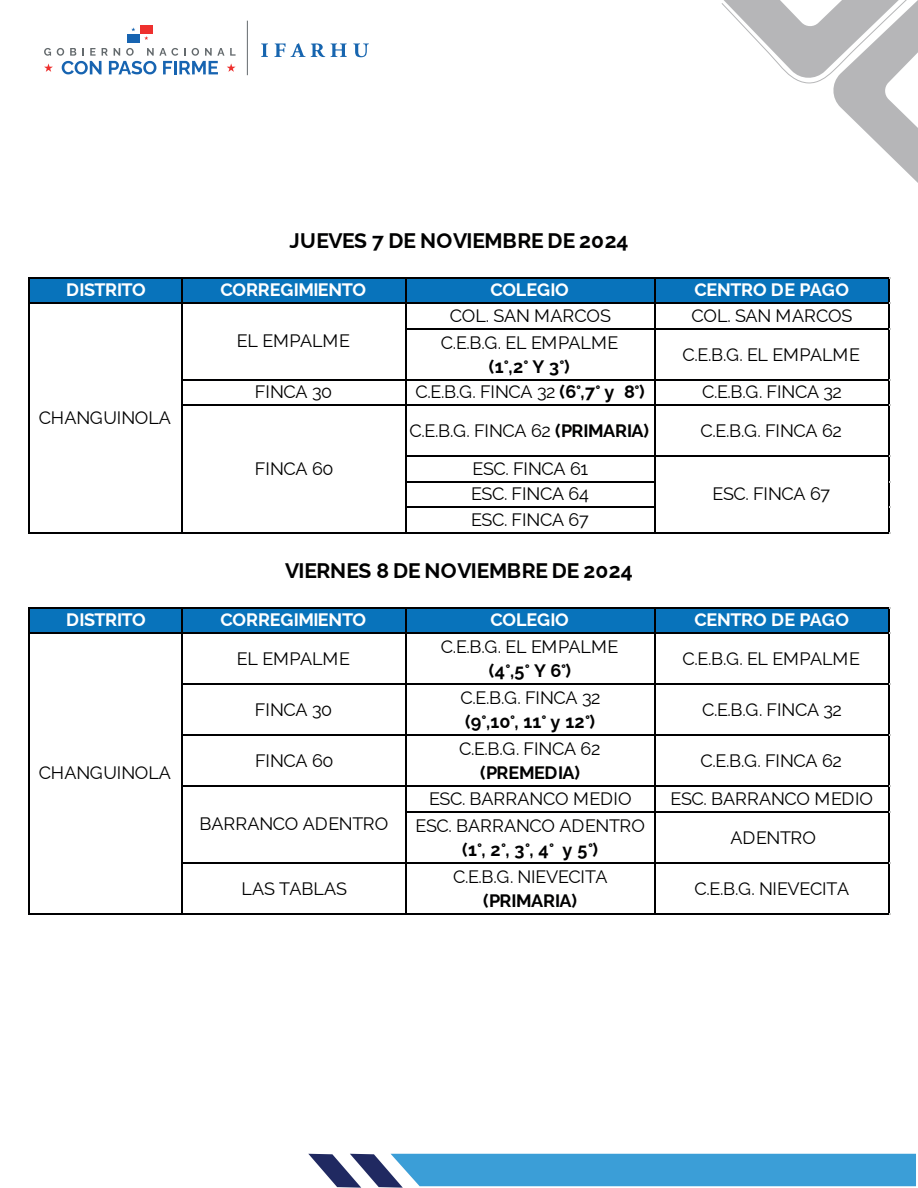
<style>
.page{position:relative;width:918px;height:1188px;background:#fff}
.page>*{position:absolute;margin:0;border:0;box-sizing:border-box;transform-origin:0 0}
.t1{font:700 21px "Raleway";color:#000001}
.t2{font:18px/25.5px "Raleway";letter-spacing:-.01em;color:#000001;text-align:justify}
.t3{font:700 18px "Raleway";letter-spacing:-.015em;color:#000001}
.t4{font:700 18px "Raleway";letter-spacing:-.015em;color:#fff}
.t5{font:700 18px "Raleway";letter-spacing:-.035em;color:#fff}
.s1{font-weight:700}
</style>
<div class="page">
<div style="left:140px;top:25px;width:13px;height:9px;background:#ee302e"></div>
<div style="left:127px;top:34px;width:13px;height:9px;background:#1764b1"></div>
<svg style="left:131px;top:27px;width:4px;height:4px"></svg>
<svg style="left:44px;top:48px;width:192px;height:26px"></svg>
<svg style="left:261px;top:43px;width:7px;height:14px"></svg>
<svg style="left:274px;top:43px;width:51px;height:14px"></svg>
<svg style="left:331px;top:43px;width:16px;height:14px"></svg>
<svg style="left:353px;top:43px;width:16px;height:14px"></svg>
<hr style="left:247px;top:21px;width:1px;height:54px;background:#646a6d">
<svg style="left:721px;top:0;width:197px;height:183px"></svg>
<svg style="left:308px;top:1154px;width:608px;height:34px;background:#51a1d3"></svg>
<div style="left:28px;top:277px;width:862px;height:27px;background:#0873bb"></div>
<div style="left:28px;top:607px;width:862px;height:27px;background:#0873bb"></div>
<hr style="left:30px;top:277px;width:860px;height:1px;background:#000001">
<hr style="left:30px;top:302px;width:860px;height:2px;background:#000001">
<hr style="left:406px;top:328px;width:484px;height:1px;background:#000001">
<hr style="left:183px;top:379px;width:707px;height:1px;background:#000001">
<hr style="left:183px;top:404px;width:707px;height:2px;background:#000001">
<hr style="left:406px;top:455px;width:484px;height:2px;background:#000001">
<hr style="left:406px;top:481px;width:250px;height:1px;background:#000001">
<hr style="left:406px;top:506px;width:250px;height:2px;background:#000001">
<hr style="left:28px;top:277px;width:2px;height:256px;background:#000001">
<hr style="left:182px;top:278px;width:1px;height:255px;background:#000001">
<hr style="left:405px;top:278px;width:1px;height:255px;background:#000001">
<hr style="left:654px;top:278px;width:2px;height:255px;background:#000001">
<hr style="left:30px;top:532px;width:860px;height:1px;background:#000001">
<hr style="left:888px;top:278px;width:2px;height:255px;background:#000001">
<hr style="left:30px;top:607px;width:860px;height:1px;background:#000001">
<hr style="left:30px;top:632px;width:860px;height:2px;background:#000001">
<hr style="left:183px;top:683px;width:707px;height:2px;background:#000001">
<hr style="left:183px;top:734px;width:707px;height:2px;background:#000001">
<hr style="left:183px;top:785px;width:707px;height:2px;background:#000001">
<hr style="left:406px;top:811px;width:484px;height:1px;background:#000001">
<hr style="left:183px;top:862px;width:707px;height:1px;background:#000001">
<hr style="left:28px;top:607px;width:2px;height:307px;background:#000001">
<hr style="left:182px;top:608px;width:1px;height:306px;background:#000001">
<hr style="left:405px;top:608px;width:1px;height:306px;background:#000001">
<hr style="left:654px;top:608px;width:2px;height:306px;background:#000001">
<hr style="left:30px;top:913px;width:860px;height:1px;background:#000001">
<hr style="left:888px;top:608px;width:2px;height:306px;background:#000001">
<p class="t1" style="left:290px;top:225px;width:341px">JUEVES 7 DE NOVIEMBRE DE 2024</p>
<p class="t5" style="left:66px;top:276px;width:81px">DISTRITO</p>
<p class="t4" style="left:220px;top:276px;width:147px">CORREGIMIENTO</p>
<p class="t4" style="left:490px;top:276px;width:80px">COLEGIO</p>
<p class="t4" style="left:694px;top:276px;width:156px">CENTRO DE PAGO</p>
<p class="t2" style="left:450px;top:301px;width:162px">COL. SAN MARCOS</p>
<p class="t2" style="left:691px;top:301px;width:162px">COL. SAN MARCOS</p>
<p class="t2" style="left:441px;top:328px;width:179px">C.E.B.G. EL EMPALME</p>
<p class="t3" style="left:489px;top:353px;width:82px">(1°,2° Y 3°)</p>
<p class="t2" style="left:237px;top:326px;width:114px">EL EMPALME</p>
<p class="t2" style="left:682px;top:340px;width:179px">C.E.B.G. EL EMPALME</p>
<p class="t2" style="left:39px;top:403px;width:134px">CHANGUINOLA</p>
<p class="t2" style="left:255px;top:377px;width:79px">FINCA 30</p>
<p class="t2" style="left:416px;top:377px;width:231px">C.E.B.G. FINCA 32 <span class="s1">(6°,7° y 8°)</span></p>
<p class="t2" style="left:702px;top:377px;width:141px">C.E.B.G. FINCA 32</p>
<p class="t2" style="left:410px;top:416px;width:241px">C.E.B.G. FINCA 62 <span class="s1">(PRIMARIA)</span></p>
<p class="t2" style="left:701px;top:416px;width:143px">C.E.B.G. FINCA 62</p>
<p class="t2" style="left:471px;top:454px;width:119px">ESC. FINCA 61<br>ESC. FINCA 64<br>ESC. FINCA 67</p>
<p class="t2" style="left:255px;top:454px;width:80px">FINCA 60</p>
<p class="t2" style="left:712px;top:479px;width:119px">ESC. FINCA 67</p>
<p class="t1" style="left:285px;top:555px;width:349px">VIERNES 8 DE NOVIEMBRE DE 2024</p>
<p class="t5" style="left:66px;top:606px;width:81px">DISTRITO</p>
<p class="t4" style="left:221px;top:606px;width:147px">CORREGIMIENTO</p>
<p class="t4" style="left:491px;top:606px;width:80px">COLEGIO</p>
<p class="t4" style="left:695px;top:606px;width:156px">CENTRO DE PAGO</p>
<p class="t2" style="left:237px;top:644px;width:114px">EL EMPALME</p>
<p class="t2" style="left:441px;top:632px;width:179px">C.E.B.G. EL EMPALME</p>
<p class="t3" style="left:489px;top:657px;width:84px">(4°,5° Y 6°)</p>
<p class="t2" style="left:682px;top:644px;width:179px">C.E.B.G. EL EMPALME</p>
<p class="t2" style="left:39px;top:758px;width:134px">CHANGUINOLA</p>
<p class="t2" style="left:255px;top:695px;width:79px">FINCA 30</p>
<p class="t2" style="left:461px;top:683px;width:141px">C.E.B.G. FINCA 32</p>
<p class="t3" style="left:465px;top:708px;width:132px">(9°,10°, 11° y 12°)</p>
<p class="t2" style="left:702px;top:695px;width:141px">C.E.B.G. FINCA 32</p>
<p class="t2" style="left:255px;top:746px;width:80px">FINCA 60</p>
<p class="t2" style="left:459px;top:734px;width:143px">C.E.B.G. FINCA 62</p>
<p class="t3" style="left:480px;top:759px;width:102px">(PREMEDIA)</p>
<p class="t2" style="left:701px;top:746px;width:143px">C.E.B.G. FINCA 62</p>
<p class="t2" style="left:200px;top:809px;width:190px">BARRANCO ADENTRO</p>
<p class="t2" style="left:429px;top:784px;width:204px">ESC. BARRANCO MEDIO</p>
<p class="t2" style="left:671px;top:784px;width:204px">ESC. BARRANCO MEDIO</p>
<p class="t2" style="left:416px;top:811px;width:231px">ESC. BARRANCO ADENTRO</p>
<p class="t3" style="left:462px;top:836px;width:138px">(1°, 2°, 3°, 4° y 5°)</p>
<p class="t2" style="left:731px;top:823px;width:87px">ADENTRO</p>
<p class="t2" style="left:242px;top:874px;width:107px">LAS TABLAS</p>
<p class="t2" style="left:453px;top:862px;width:156px">C.E.B.G. NIEVECITA</p>
<p class="t3" style="left:483px;top:886px;width:96px">(PRIMARIA)</p>
<p class="t2" style="left:695px;top:874px;width:156px">C.E.B.G. NIEVECITA</p>
</div>
